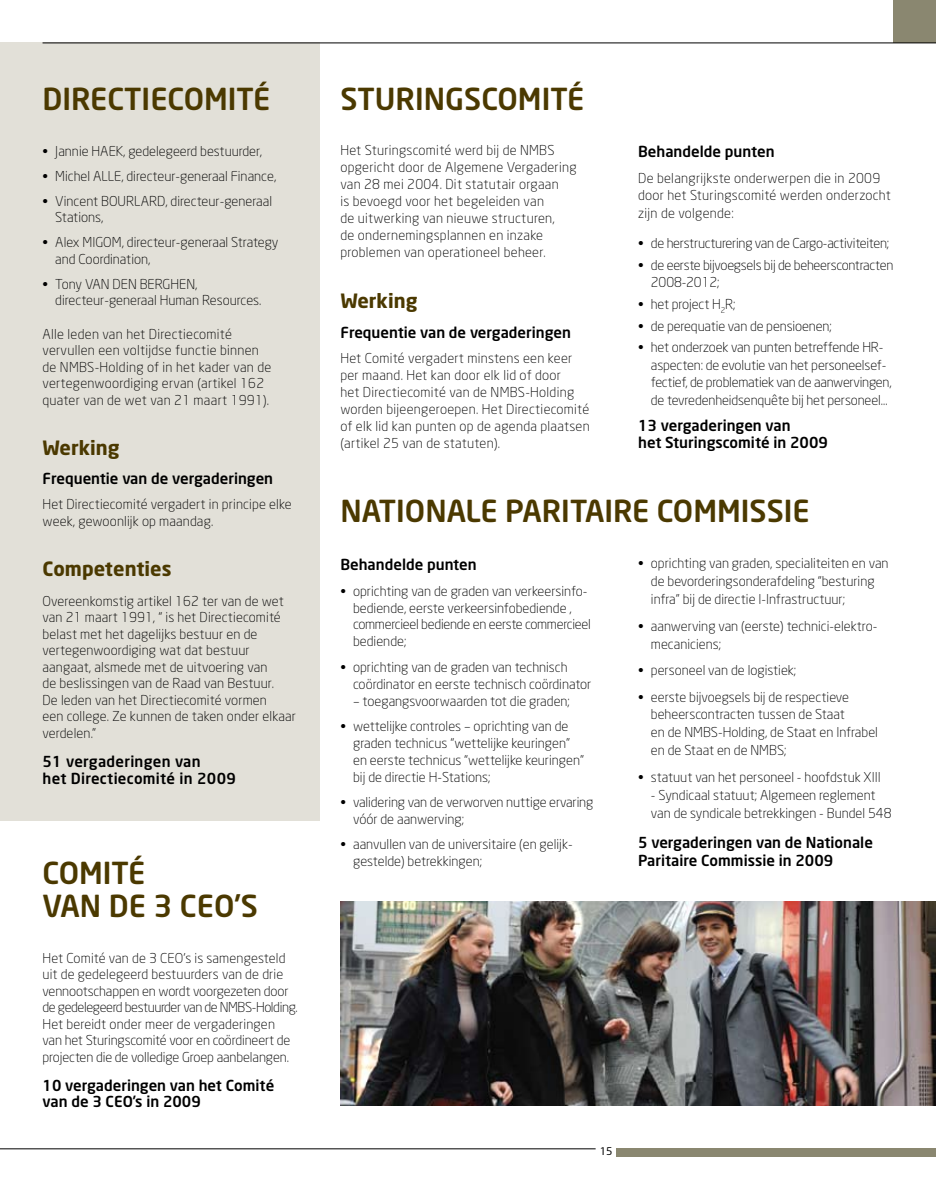
<style>
.page{position:relative;width:936px;height:1191px;background:#fff}
.page>*{position:absolute;margin:0;border:0;box-sizing:border-box;transform-origin:0 0}
.t1{font:500 30px/33px "Neo Sans";color:#4b3900}
.t2{font:700 19.5px "Neo Sans";color:#4b3900}
.t3{font:500 15px/17.4px "Neo Sans";color:#000}
.t4{font:500 15px/16.5px "Neo Sans";letter-spacing:.02em;color:#000}
.t5{font:300 13.5px/16.5px "Neo Sans";color:#000}
.t6{font:300 13.5px/17px "Neo Sans";letter-spacing:.02em;color:#000}
.t7{font:300 13.5px/17.4px "Neo Sans";letter-spacing:-.02em;color:#000}
.t8{font:10.5px "Neo Sans";color:#000}
</style>
<div class="page">
<div style="left:617px;top:1148px;width:318px;height:9px;background:#8a8770"></div>
<div style="left:893px;top:0;width:42px;height:43px;background:#8a8770"></div>
<hr style="left:0;top:1148px;width:595px;height:1px;background:#000">
<div style="left:0;top:43px;width:319px;height:778px;background:#e2e0d8"></div>
<hr style="left:43px;top:43px;width:892px;height:1px;background:#000">
<img style="left:340px;top:901px;width:595px;height:205px">
<h1 class="t1" style="left:43px;top:81px;width:229px">Directiecomité</h1>
<p class="t5" style="left:43px;top:142px;width:221px">• Jannie HAEK, gedelegeerd bestuurder,</p>
<p class="t5" style="left:43px;top:167px;width:235px">• Michel ALLE, directeur-generaal Finance,</p>
<p class="t5" style="left:55px;top:192px;width:218px;text-indent:-13px">• Vincent BOURLARD, directeur-generaal<br>Stations,</p>
<p class="t5" style="left:55px;top:234px;width:225px;text-indent:-13px">• Alex MIGOM, directeur-generaal Strategy and Coordination,</p>
<p class="t5" style="left:55px;top:275px;width:208px;text-indent:-13px">• Tony VAN DEN BERGHEN, directeur-generaal Human Resources.</p>
<p class="t6" style="left:43px;top:325px;width:230px;line-height:16.5px">Alle leden van het Directiecomité vervullen een voltijdse functie binnen de NMBS-Holding of in het kader van de vertegenwoordiging ervan (artikel 162 quater van de wet van 21 maart 1991).</p>
<h2 class="t2" style="left:43px;top:435px;width:79px">Werking</h2>
<p class="t3" style="left:43px;top:470px;width:232px">Frequentie van de vergaderingen</p>
<p class="t5" style="left:43px;top:496px;width:251px">Het Directiecomité vergadert in principe elke week, gewoonlijk op maandag.</p>
<h2 class="t2" style="left:43px;top:557px;width:130px">Competenties</h2>
<p class="t5" style="left:43px;top:592px;width:255px">Overeenkomstig artikel 162 ter van de wet van 21 maart 1991, “ is het Directiecomité belast met het dagelijks bestuur en de vertegenwoordiging wat dat bestuur aangaat, alsmede met de uitvoering van<br>de beslissingen van de Raad van Bestuur.<br>De leden van het Directiecomité vormen<br>een college. Ze kunnen de taken onder elkaar verdelen.”</p>
<p class="t4" style="left:43px;top:753px;width:195px">51 vergaderingen van<br>het Directiecomité in 2009</p>
<h1 class="t1" style="left:43px;top:855px;width:214px">Comité<br>van de 3 CEO’s</h1>
<p class="t5" style="left:43px;top:949px;width:257px">Het Comité van de 3 CEO’s is samengesteld uit de gedelegeerd bestuurders van de drie vennootschappen en wordt voorgezeten door de gedelegeerd bestuurder van de NMBS-Holding.<br>Het bereidt onder meer de vergaderingen van het Sturingscomité voor en coördineert de projecten die de volledige Groep aanbelangen.</p>
<p class="t3" style="left:43px;top:1076px;width:233px;line-height:16.5px">10 vergaderingen van het Comité van de 3 CEO’s in 2009</p>
<h1 class="t1" style="left:340px;top:81px;width:245px">Sturingscomité</h1>
<p class="t6" style="left:340px;top:142px;width:238px">Het Sturingscomité werd bij de NMBS opgericht door de Algemene Vergadering van 28 mei 2004. Dit statutair orgaan<br>is bevoegd voor het begeleiden van<br>de uitwerking van nieuwe structuren,<br>de ondernemingsplannen en inzake problemen van operationeel beheer.</p>
<h2 class="t2" style="left:340px;top:288px;width:79px">Werking</h2>
<p class="t3" style="left:340px;top:323px;width:232px">Frequentie van de vergaderingen</p>
<p class="t6" style="left:340px;top:350px;width:251px">Het Comité vergadert minstens een keer per maand. Het kan door elk lid of door<br>het Directiecomité van de NMBS-Holding worden bijeengeroepen. Het Directiecomité of elk lid kan punten op de agenda plaatsen (artikel 25 van de statuten).</p>
<p class="t3" style="left:638px;top:142px;width:138px">Behandelde punten</p>
<p class="t6" style="left:638px;top:169px;width:254px;line-height:17.4px">De belangrijkste onderwerpen die in 2009 door het Sturingscomité werden onderzocht zijn de volgende:</p>
<p class="t7" style="left:638px;top:234px;width:252px">• de herstructurering van de Cargo-activiteiten;</p>
<p class="t7" style="left:651px;top:256px;width:244px;text-indent:-13px">• de eerste bijvoegsels bij de beheerscontracten<br>2008-2012;</p>
<p class="t5" style="left:638px;top:295px;width:99px">• het project H<sub>2</sub>R;</p>
<p class="t5" style="left:638px;top:317px;width:195px">• de perequatie van de pensioenen;</p>
<p class="t5" style="left:651px;top:338px;width:242px;line-height:17.4px;text-indent:-13px">• het onderzoek van punten betreffende HR&shy;aspecten: de evolutie van het personeelsef&shy;fectief, de problematiek van de aanwervingen, de tevredenheidsenquête bij het personeel…</p>
<p class="t3" style="left:638px;top:416px;width:191px">13 vergaderingen van<br>het Sturingscomité in 2009</p>
<h1 class="t1" style="left:340px;top:494px;width:471px">Nationale Paritaire Comm issie</h1>
<p class="t3" style="left:340px;top:555px;width:138px">Behandelde punten</p>
<p class="t5" style="left:353px;top:582px;width:239px;line-height:17px;text-indent:-13px">• oprichting van de graden van verkeersinfo&shy;bediende, eerste verkeersinfobediende , commercieel bediende en eerste commercieel bediende;</p>
<p class="t5" style="left:353px;top:658px;width:240px;line-height:17px;text-indent:-13px">• oprichting van de graden van technisch coördinator en eerste technisch coördinator</p>
<p class="t5" style="left:353px;top:692px;width:218px">– toegangsvoorwaarden tot die graden;</p>
<p class="t5" style="left:353px;top:717px;width:232px;line-height:17px;text-indent:-13px">• wettelijke controles – oprichting van de graden technicus “wettelijke keuringen” en eerste technicus “wettelijke keuringen” bij de directie H-Stations;</p>
<p class="t5" style="left:353px;top:793px;width:242px;line-height:17px;text-indent:-13px">• validering van de verworven nuttige ervaring vóór de aanwerving;</p>
<p class="t5" style="left:353px;top:836px;width:221px;line-height:17px;text-indent:-13px">• aanvullen van de universitaire (en gelijk&shy;gestelde) betrekkingen;</p>
<p class="t5" style="left:651px;top:554px;width:239px;line-height:18px;text-indent:-13px">• oprichting van graden, specialiteiten en van de bevorderingsonderafdeling “besturing infra” bij de directie I-Infrastructuur;</p>
<p class="t5" style="left:651px;top:616px;width:228px;line-height:18px;text-indent:-13px">• aanwerving van (eerste) technici-elektro&shy;mecaniciens;</p>
<p class="t5" style="left:638px;top:662px;width:160px">• personeel van de logistiek;</p>
<p class="t5" style="left:651px;top:687px;width:228px;line-height:18px;text-indent:-13px">• eerste bijvoegsels bij de respectieve beheerscontracten tussen de Staat<br>en de NMBS-Holding, de Staat en Infrabel en de Staat en de NMBS;</p>
<p class="t5" style="left:638px;top:768px;width:244px">• statuut van het personeel - hoofdstuk XIII</p>
<p class="t5" style="left:651px;top:785px;width:242px;line-height:18px">- Syndicaal statuut; Algemeen reglement van de syndicale betrekkingen - Bundel 548</p>
<p class="t3" style="left:638px;top:833px;width:236px;line-height:17.9px">5 vergaderingen van de Nationale<br>Paritaire Commissie in 2009</p>
<p class="t8" style="left:600px;top:1144px;width:14px">15</p>
</div>
